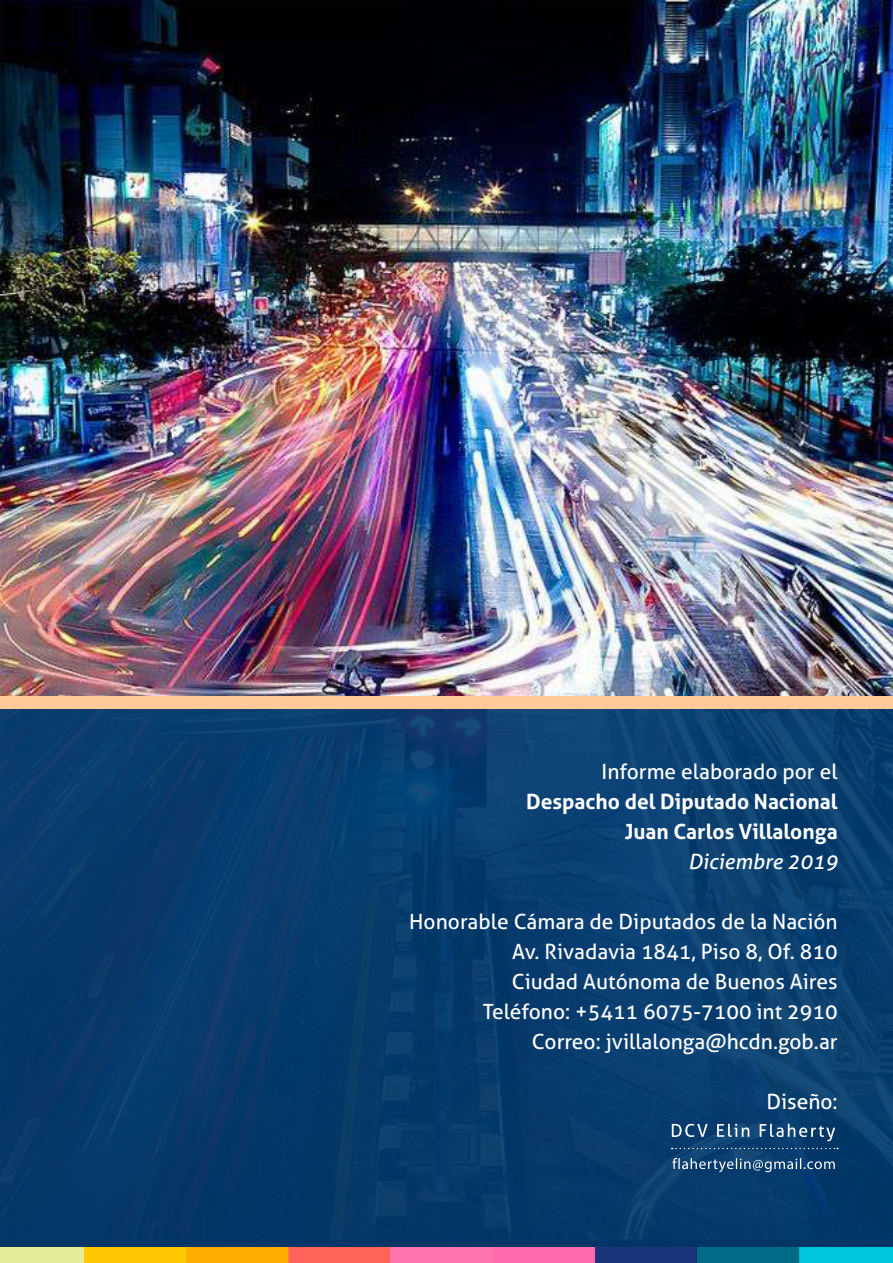
<style>
.page{position:relative;width:893px;height:1263px;background:#fff}
.page>*{position:absolute;margin:0;border:0;box-sizing:border-box;transform-origin:0 0}
.t1{font:21px/30px "Aller";color:#fff;text-align:right}
.t2{font:700 21px/30px "Aller";color:#fff;text-align:right}
.t3{font:italic 21px "Aller";color:#fff}
</style>
<div class="page">
<img style="left:0;top:0;width:893px;height:697px">
<div style="left:0;top:702px;width:893px;height:561px;background:#073b6c"></div>
<svg style="left:672px;top:1124px;width:163px;height:17px"></svg>
<svg style="left:672px;top:1158px;width:163px;height:14px"></svg>
<svg style="left:672px;top:1148px;width:166px;height:1px"></svg>
<img style="left:0;top:1247px;width:893px;height:16px">
<div style="left:0;top:697px;width:893px;height:12px;background:#ffc99a"></div>
<p class="t1" style="left:601px;top:756px;width:238px">Informe elaborado por el</p>
<p class="t2" style="left:526px;top:786px;width:313px">Despacho del Diputado Nacional<br>Juan Carlos Villalonga</p>
<p class="t3" style="left:688px;top:848px;width:151px">Diciembre 2019</p>
<p class="t1" style="left:409px;top:906px;width:430px">Honorable Cámara de Diputados de la Nación Av. Rivadavia 1841, Piso 8, Of. 810<br>Ciudad Autónoma de Buenos Aires<br>Teléfono: +5411 6075-7100 int 2910<br>Correo: jvillalonga@hcdn.gob.ar</p>
<p class="t1" style="left:766px;top:1086px;width:73px">Diseño:</p>
</div>
